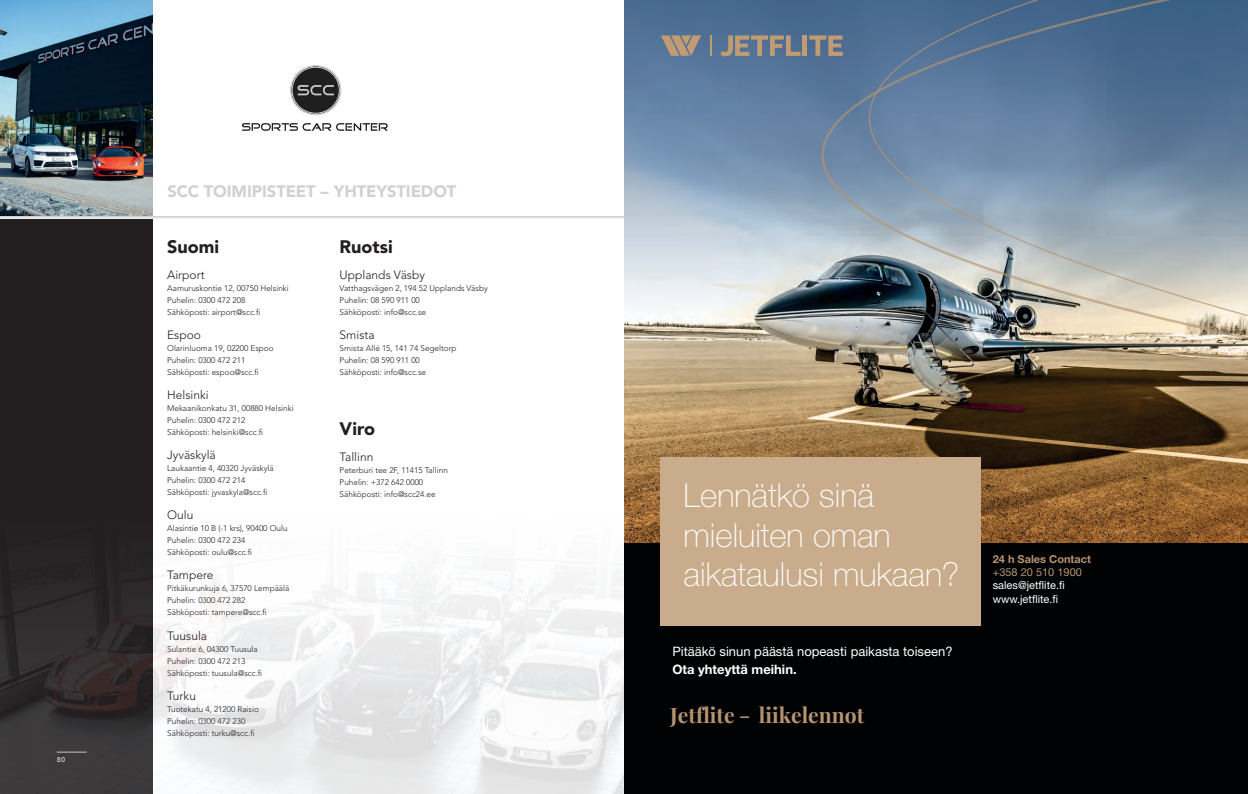
<style>
.page{position:relative;width:1248px;height:794px;background:#fff}
.page>*{position:absolute;margin:0;border:0;box-sizing:border-box;transform-origin:0 0}
.t1{font:100 33px/39.6px "Helvetica Neue LT Std";color:#fff}
.t2{font:700 21.1px "Playfair Display";color:#b69470}
.t3{font:900 18px "Avenir LT Std";color:#231f20}
.t4{font:900 16.5px "Avenir LT Std";letter-spacing:-.005em;color:#d1d1d3}
.t5{font:13px "Helvetica Neue LT Std";color:#fff}
.t6{font:700 13px "Helvetica Neue LT Std";color:#fff}
.t7{font:300 12px "Avenir LT Std";color:#231f20}
.t8{font:11px/13.2px "Helvetica Neue LT Std";color:#fff}
.t9{font:700 11px "Helvetica Neue LT Std";color:#b69470}
.t10{font:11px "Helvetica Neue LT Std";color:#b69470}
.t11{font:300 8.2px/12px "Avenir LT Std";color:#231f20}
.t12{font:800 7px "Avenir LT Std";color:#d1d1d3}
.s1{font-family:"Open Sans";font-weight:400}
</style>
<div class="page">
<hr style="left:0;top:216px;width:624px;height:1px;background:#d1d1d3">
<hr style="left:0;top:217px;width:624px;height:1px;background:#d1d1d3">
<div style="left:291px;top:66px;width:49px;height:48px;background:#1e1f1e;border-radius:50%"></div>
<div style="left:290px;top:65px;width:51px;height:50px;border:1px solid #d1d2d4;border-radius:50%"></div>
<div style="left:292px;top:67px;width:48px;height:47px;border:1px solid #d1d2d4;border-radius:50%"></div>
<svg style="left:297px;top:85px;width:37px;height:10px"></svg>
<svg style="left:242px;top:123px;width:146px;height:8px"></svg>
<img style="left:0;top:0;width:152px;height:215px">
<div style="left:0;top:219px;width:152px;height:575px;background:#231f20"></div>
<img style="left:0;top:485px;width:624px;height:309px">
<hr style="left:57px;top:752px;width:30px;height:1px;background:#d1d1d3">
<div style="left:624px;top:0;width:623px;height:794px;background:#010203"></div>
<img style="left:624px;top:0;width:623px;height:542px">
<img style="left:820px;top:0;width:427px;height:390px">
<div style="left:660px;top:457px;width:320px;height:169px;background:#c9ac8c"></div>
<svg style="left:661px;top:35px;width:40px;height:21px"></svg>
<hr style="left:709px;top:35px;width:2px;height:21px;background:#c19c72">
<svg style="left:720px;top:35px;width:80px;height:21px;background:#838484"></svg>
<div style="left:802px;top:35px;width:5px;height:21px;background:#c19c72"></div>
<svg style="left:809px;top:35px;width:33px;height:21px"></svg>
<p class="t12" style="left:57px;top:755px;width:10px">80</p>
<h3 class="t4" style="left:168px;top:181px;width:290px">SCC TOIMIPISTEET – YHTEYSTIEDOT</h3>
<h3 class="t3" style="left:167px;top:236px;width:53px">Suomi</h3>
<h3 class="t7" style="left:167px;top:268px;width:39px">Airport</h3>
<p class="t11" style="left:167px;top:282px;width:123px">Aamuruskontie 12, 00750 Helsinki<br>Puhelin: 0300 472 208<br>Sähköposti: airport@scc.fi</p>
<h3 class="t7" style="left:167px;top:328px;width:35px">Espoo</h3>
<p class="t11" style="left:167px;top:342px;width:108px">Olarinluoma 19, 02200 Espoo<br>Puhelin: 0300 472 211<br>Sähköposti: espoo@scc.fi</p>
<h3 class="t7" style="left:167px;top:388px;width:43px">Helsinki</h3>
<p class="t11" style="left:167px;top:402px;width:128px">Mekaanikonkatu 31, 00880 Helsinki<br>Puhelin: 0300 472 212<br>Sähköposti: helsinki@scc.fi</p>
<h3 class="t7" style="left:167px;top:448px;width:50px">Jyväskylä</h3>
<p class="t11" style="left:167px;top:462px;width:108px">Laukaantie 4, 40320 Jyväskylä<br>Puhelin: 0300 472 214<br>Sähköposti: jyvaskyla@scc.fi</p>
<h3 class="t7" style="left:167px;top:508px;width:28px">Oulu</h3>
<p class="t11" style="left:167px;top:522px;width:122px">Alasintie 10 B (-1 krs), 90400 Oulu<br>Puhelin: 0300 472 234<br>Sähköposti: oulu@scc.fi</p>
<h3 class="t7" style="left:167px;top:568px;width:48px">Tampere</h3>
<p class="t11" style="left:167px;top:582px;width:124px">Pitkäkurunkuja 6, 37570 Lempäälä<br>Puhelin: 0300 472 282<br>Sähköposti: tampere@scc.fi</p>
<h3 class="t7" style="left:167px;top:628px;width:42px">Tuusula</h3>
<p class="t11" style="left:167px;top:642px;width:96px">Sulantie 6, 04300 Tuusula<br>Puhelin: 0300 472 213<br>Sähköposti: tuusula@scc.fi</p>
<h3 class="t7" style="left:167px;top:688px;width:30px">Turku</h3>
<p class="t11" style="left:167px;top:702px;width:93px">Tuotekatu 4, 21200 Raisio<br>Puhelin: 0300 472 230<br>Sähköposti: turku@scc.fi</p>
<h3 class="t3" style="left:339px;top:236px;width:55px">Ruotsi</h3>
<h3 class="t7" style="left:339px;top:268px;width:87px">Upplands Väsby</h3>
<p class="t11" style="left:339px;top:282px;width:150px">Vatthagsvägen 2, 194 52 Upplands Väsby<br>Puhelin: 08 590 911 00<br>Sähköposti: info@scc.se</p>
<h3 class="t7" style="left:339px;top:328px;width:37px">Smista</h3>
<p class="t11" style="left:339px;top:342px;width:118px">Smista Allé 15, 141 74 Segeltorp<br>Puhelin: 08 590 911 00<br>Sähköposti: info@scc.se</p>
<h3 class="t3" style="left:339px;top:418px;width:37px">Viro</h3>
<h3 class="t7" style="left:339px;top:450px;width:35px">Tallinn</h3>
<p class="t11" style="left:339px;top:464px;width:110px">Peterburi tee 2F, 11415 Tallinn<br>Puhelin: +372 642 0000<br>Sähköposti: info@scc24.ee</p>
<h1 class="t1" style="left:683px;top:475px;width:277px">Lennätkö sinä mieluiten oman aikataulusi mukaan?</h1>
<h3 class="t5" style="left:672px;top:643px;width:282px">Pitääkö sinun päästä nopeasti paikasta toiseen?</h3>
<h3 class="t6" style="left:672px;top:661px;width:126px">Ota yhteyttä meihin.</h3>
<h2 class="t2" style="left:670px;top:698px;width:195px">Jetflite <span class="s1">–</span> liikelennot</h2>
<h3 class="t9" style="left:992px;top:552px;width:100px">24 h Sales Contact</h3>
<h3 class="t10" style="left:992px;top:565px;width:91px">+358 20 510 1900</h3>
<h3 class="t8" style="left:992px;top:578px;width:74px">sales@jetflite.fi www.jetflite.fi</h3>
</div>
